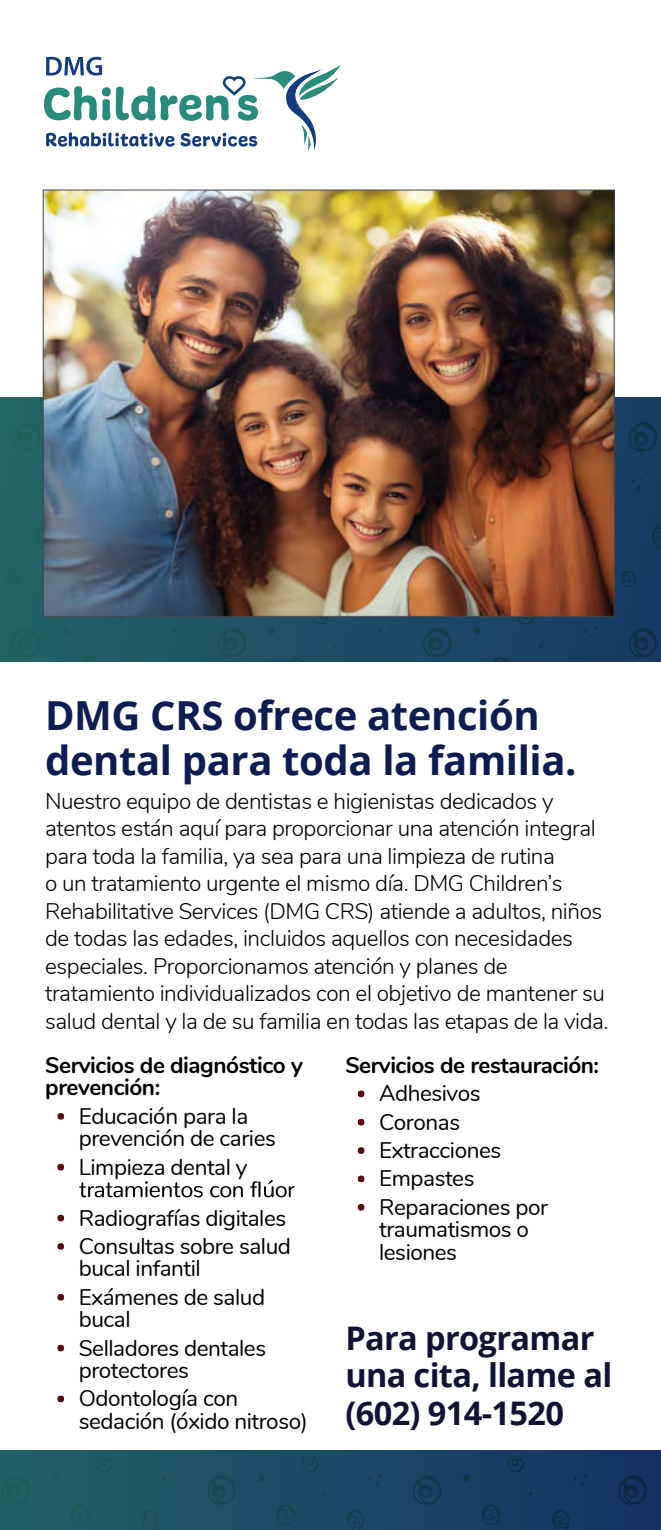
<style>
.page{position:relative;width:661px;height:1530px;background:#fff}
.page>*{position:absolute;margin:0;border:0;box-sizing:border-box;transform-origin:0 0}
.t1{font:700 40px/45px "Open Sans";letter-spacing:-.01em;color:#0f1b53}
.t2{font:700 32.5px/37.5px "Open Sans";letter-spacing:-.02em;color:#101432}
.t3{font:300 22.5px/27.5px "Nunito";letter-spacing:-.02em;color:#000}
.t4{font:22.5px/28.2px "Nunito";letter-spacing:-.02em;color:#000}
.t5{font:700 22.5px/22.5px "Nunito";letter-spacing:-.02em;color:#000}
</style>
<div class="page">
<svg style="left:0;top:397px;width:661px;height:265px"></svg>
<img style="left:45px;top:192px;width:567px;height:423px">
<svg style="left:0;top:1450px;width:661px;height:80px"></svg>
<div style="left:57px;top:1113px;width:7px;height:7px;background:#5b0b10;border-radius:50%"></div>
<div style="left:57px;top:1164px;width:7px;height:7px;background:#5b0b10;border-radius:50%"></div>
<svg style="left:79px;top:1180px;width:215px;height:17px"></svg>
<div style="left:57px;top:1215px;width:7px;height:6px;background:#5b0b10;border-radius:50%"></div>
<div style="left:57px;top:1243px;width:7px;height:7px;background:#5b0b10;border-radius:50%"></div>
<div style="left:57px;top:1294px;width:7px;height:7px;background:#5b0b10;border-radius:50%"></div>
<div style="left:57px;top:1345px;width:7px;height:6px;background:#5b0b10;border-radius:50%"></div>
<div style="left:57px;top:1396px;width:7px;height:6px;background:#5b0b10;border-radius:50%"></div>
<svg style="left:358px;top:1091px;width:6px;height:6px"></svg>
<div style="left:358px;top:1119px;width:6px;height:7px;background:#5b0b10;border-radius:50%"></div>
<div style="left:358px;top:1147px;width:6px;height:7px;background:#5b0b10;border-radius:50%"></div>
<svg style="left:358px;top:1176px;width:6px;height:6px"></svg>
<div style="left:358px;top:1204px;width:6px;height:7px;background:#5b0b10;border-radius:50%"></div>
<svg style="left:44px;top:57px;width:297px;height:94px"></svg>
<h1 class="t1" style="left:45px;top:697px;width:533px">DMG CRS ofrece atención dental para toda la familia.</h1>
<p class="t3" style="left:45px;top:788px;width:565px">Nuestro equipo de dentistas e higienistas dedicados y atentos están aquí para proporcionar una atención integral para toda la familia, ya sea para una limpieza de rutina<br>o un tratamiento urgente el mismo día. DMG Children’s Rehabilitative Services (DMG CRS) atiende a adultos, niños de todas las edades, incluidos aquellos con necesidades especiales. Proporcionamos atención y planes de tratamiento individualizados con el objetivo de mantener su salud dental y la de su familia en todas las etapas de la vida.</p>
<p class="t5" style="left:45px;top:1055px;width:259px">Servicios de diagnóstico y prevención:</p>
<p class="t4" style="left:79px;top:1106px;width:199px;line-height:22.5px">Educación para la prevención de caries</p>
<p class="t4" style="left:79px;top:1154px;width:170px">Limpieza dental y</p>
<p class="t4" style="left:79px;top:1205px;width:214px">Radiografías digitales<br>Consultas sobre salud</p>
<p class="t4" style="left:79px;top:1256px;width:188px">bucal infantil<br>Exámenes de salud</p>
<p class="t4" style="left:79px;top:1307px;width:189px">bucal<br>Selladores dentales</p>
<p class="t4" style="left:79px;top:1358px;width:161px">protectores<br>Odontología con</p>
<p class="t4" style="left:79px;top:1408px;width:230px">sedación (óxido nitroso)</p>
<p class="t5" style="left:345px;top:1055px;width:255px">Servicios de restauración:</p>
<p class="t4" style="left:379px;top:1081px;width:170px">Adhesivos<br>Coronas<br>Extracciones<br>Empastes<br>Reparaciones por</p>
<p class="t4" style="left:379px;top:1220px;width:151px;line-height:22.5px">traumatismos o lesiones</p>
<h2 class="t2" style="left:345px;top:1322px;width:268px">Para programar una cita, llame al (602) 914-1520</h2>
</div>
